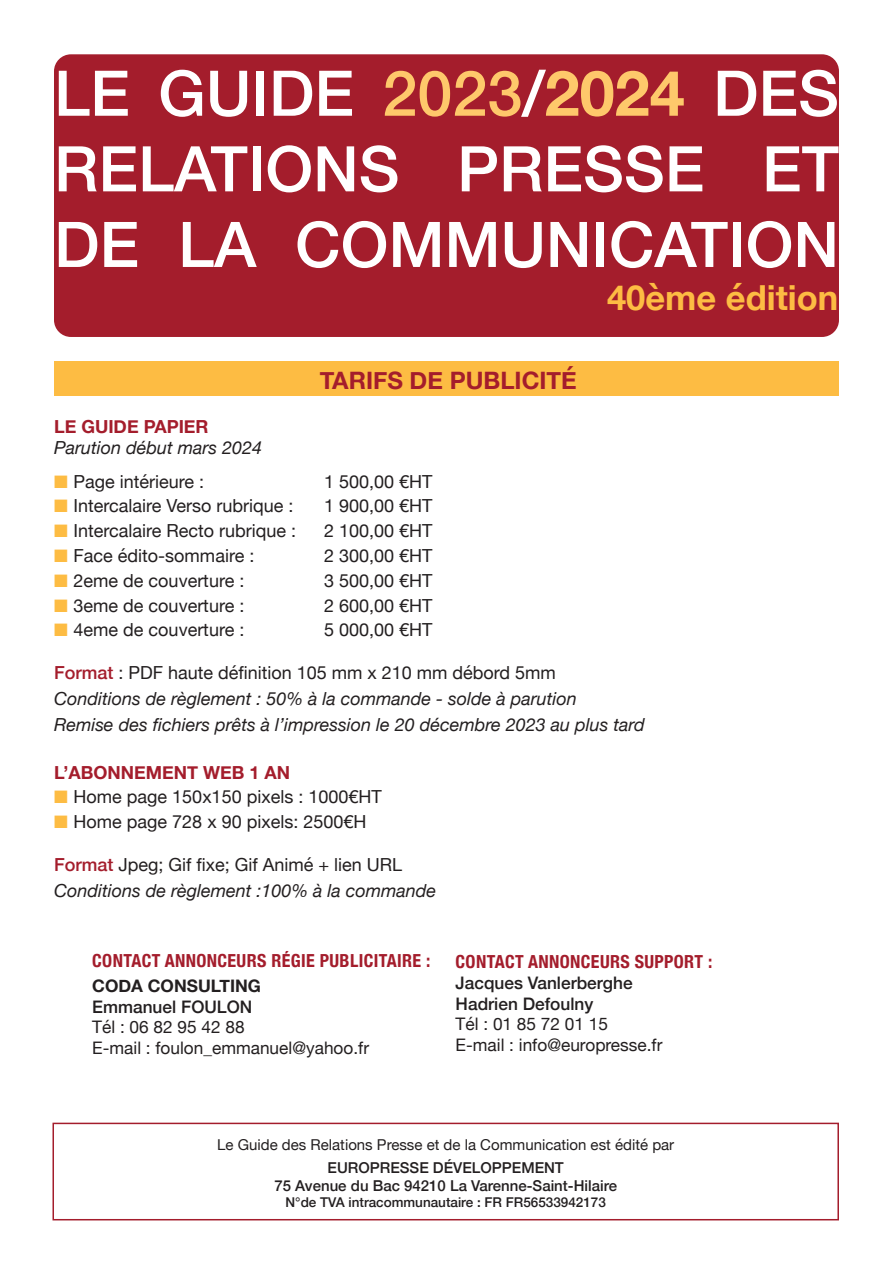
<style>
.page{position:relative;width:893px;height:1263px;background:#fff}
.page>*{position:absolute;margin:0;border:0;box-sizing:border-box;transform-origin:0 0}
.t1{font:500 63px/75.6px "Helvetica Neue";color:#fff;text-align:justify}
.t2{font:700 34.5px "Helvetica Neue";color:#fdbc43}
.t3{font:700 24px "Helvetica Neue";color:#a41d2c}
.t4{font:18px "Helvetica Neue";color:#231f20}
.t5{font:italic 18px/25.8px "Helvetica Neue";color:#231f20}
.t6{font:700 condensed 18px "Helvetica Neue";letter-spacing:.02em;color:#a41d2c}
.t7{font:700 18px "Helvetica Neue";color:#a41d2c}
.t8{font:17.25px/20.7px "Helvetica Neue";color:#231f20}
.t9{font:500 17.25px/20.7px "Helvetica Neue";color:#231f20}
.t10{font:700 17.25px "Helvetica Neue";color:#231f20}
.t11{font:500 15px/18px "Helvetica Neue";color:#231f20;text-align:center}
.t12{font:15px "Helvetica Neue";color:#231f20}
.t13{font:500 13.5px "Helvetica Neue";color:#231f20}
.s1{color:#fec86b}
.s2{font-weight:700;color:#fec86b}
.s3{color:#fdbc43}
.s4{font-weight:500;font-style:normal;color:#a41d2c}
.s5{font-style:normal}
</style>
<div class="page">
<div style="left:54px;top:54px;width:785px;height:283px;background:#a41d2c;border-radius:17px"></div>
<div style="left:52px;top:1123px;width:787px;height:97px;border:2px solid #a41d2c"></div>
<div style="left:54px;top:361px;width:784px;height:35px;background:#fdbc43"></div>
<h1 class="t1" style="left:54px;top:50px;width:786px">LE GUIDE <span class="s1">2023</span>/<span class="s2">2024</span> DES RELATIONS PRESSE ET DE LA COMMUNICATION</h1>
<h3 class="t3" style="left:320px;top:361px;width:258px">TARIFS DE PUBLICITÉ</h3>
<h2 class="t2" style="left:607px;top:271px;width:233px">40ème édition</h2>
<p class="t7" style="left:54px;top:412px;width:156px">LE GUIDE PAPIER</p>
<p class="t5" style="left:54px;top:436px;width:210px">Parution début mars 2024</p>
<p class="t4" style="left:54px;top:468px;width:152px"><span class="s3">■</span> Page intérieure :</p>
<p class="t4" style="left:324px;top:468px;width:110px">1 500,00 €HT</p>
<p class="t4" style="left:54px;top:493px;width:241px"><span class="s3">■</span> Intercalaire Verso rubrique :</p>
<p class="t4" style="left:324px;top:493px;width:110px">1 900,00 €HT</p>
<p class="t4" style="left:54px;top:518px;width:244px"><span class="s3">■</span> Intercalaire Recto rubrique :</p>
<p class="t4" style="left:324px;top:518px;width:110px">2 100,00 €HT</p>
<p class="t4" style="left:54px;top:543px;width:202px"><span class="s3">■</span> Face édito-sommaire :</p>
<p class="t4" style="left:324px;top:543px;width:110px">2 300,00 €HT</p>
<p class="t4" style="left:54px;top:567px;width:192px"><span class="s3">■</span> 2eme de couverture :</p>
<p class="t4" style="left:324px;top:567px;width:110px">3 500,00 €HT</p>
<p class="t4" style="left:54px;top:592px;width:192px"><span class="s3">■</span> 3eme de couverture :</p>
<p class="t4" style="left:324px;top:592px;width:110px">2 600,00 €HT</p>
<p class="t4" style="left:54px;top:617px;width:192px"><span class="s3">■</span> 4eme de couverture :</p>
<p class="t4" style="left:324px;top:617px;width:110px">5 000,00 €HT</p>
<p class="t5" style="left:54px;top:661px;width:592px"><span class="s4">Format</span> <span class="s5">: PDF haute définition 105 mm x 210 mm débord 5mm<br></span>Conditions de règlement : 50% à la commande - solde à parution<br>Remise des fichiers prêts à l’impression le 20 décembre 2023 au plus tard</p>
<p class="t7" style="left:54px;top:758px;width:238px">L’ABONNEMENT WEB 1 AN</p>
<p class="t4" style="left:54px;top:784px;width:329px"><span class="s3">■</span> Home page 150x150 pixels : 1000€HT</p>
<p class="t4" style="left:54px;top:809px;width:314px"><span class="s3">■</span> Home page 728 x 90 pixels: 2500€H</p>
<p class="t5" style="left:54px;top:853px;width:384px"><span class="s4">Format</span> <span class="s5">Jpeg; Gif fixe; Gif Animé + lien URL<br></span>Conditions de règlement :100% à la commande</p>
<p class="t6" style="left:92px;top:946px;width:340px">CONTACT ANNONCEURS RÉGIE PUBLICITAIRE :</p>
<p class="t10" style="left:92px;top:972px;width:170px">CODA CONSULTING</p>
<p class="t9" style="left:92px;top:995px;width:162px">Emmanuel FOULON</p>
<p class="t8" style="left:92px;top:1018px;width:278px">Tél : 06 82 95 42 88<br>E-mail : foulon_emmanuel@yahoo.fr</p>
<p class="t6" style="left:456px;top:947px;width:258px">CONTACT ANNONCEURS SUPPORT :</p>
<p class="t9" style="left:456px;top:971px;width:179px">Jacques Vanlerberghe<br>Hadrien Defoulny</p>
<p class="t8" style="left:456px;top:1015px;width:208px">Tél : 01 85 72 01 15<br>E-mail : info@europresse.fr</p>
<p class="t12" style="left:217px;top:1134px;width:459px">Le Guide des Relations Presse et de la Communication est édité par</p>
<p class="t11" style="left:274px;top:1157px;width:344px">EUROPRESSE DÉVELOPPEMENT<br>75 Avenue du Bac 94210 La Varenne-Saint-Hilaire</p>
<p class="t13" style="left:286px;top:1191px;width:322px">N°de TVA intracommunautaire : FR FR56533942173</p>
</div>
